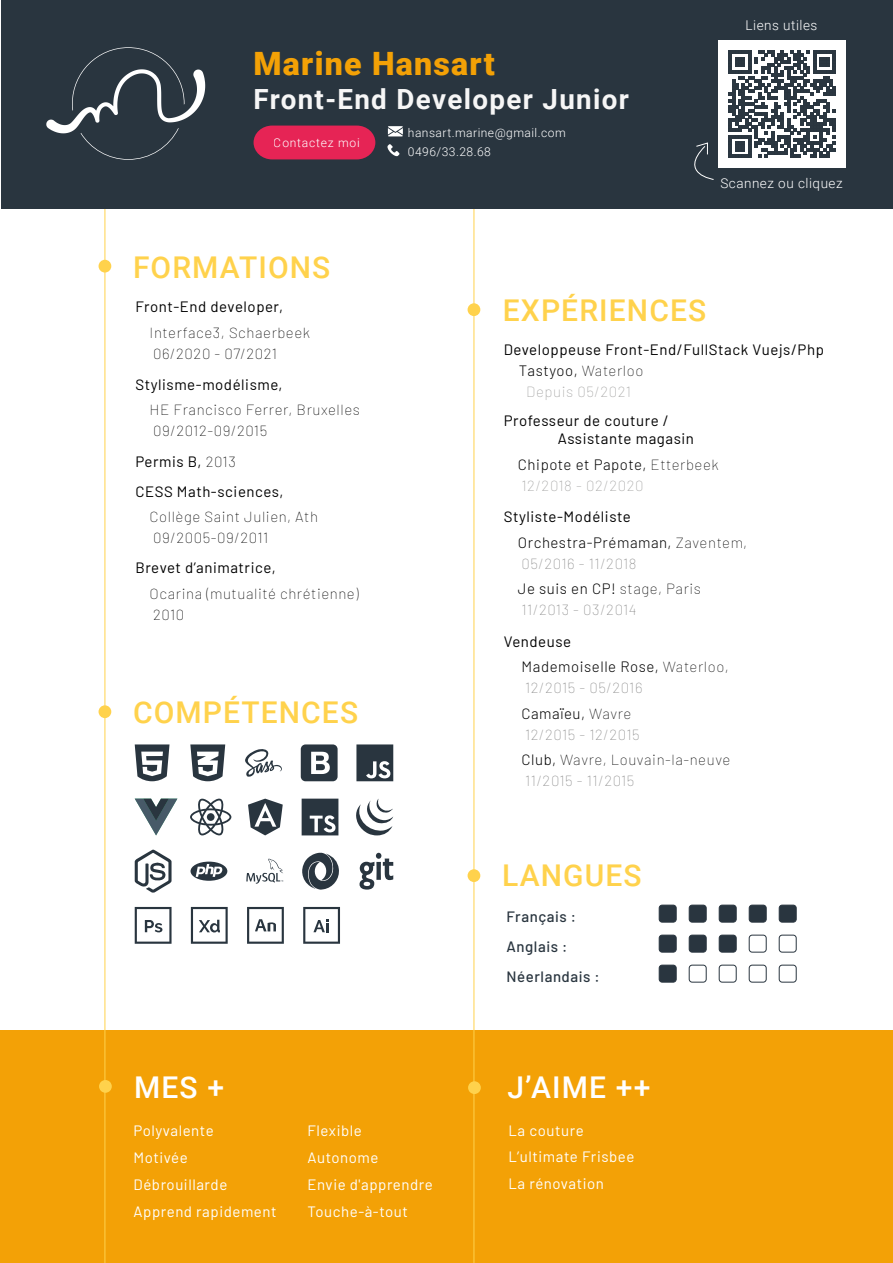
<style>
.page{position:relative;width:893px;height:1263px;background:#fff}
.page>*{position:absolute;margin:0;border:0;box-sizing:border-box;transform-origin:0 0}
.t1{font:900 32.1px "Roboto";letter-spacing:.04em;color:#f3a106}
.t2{font:500 30px "Roboto";letter-spacing:.04em;color:#ffd24c}
.t3{font:500 30px "Roboto";letter-spacing:.04em;color:#fff}
.t4{font:700 27.75px "Roboto";letter-spacing:.05em;color:#f6f6f6}
.t5{font:100 15px/21px "Barlow";letter-spacing:.04em;color:#000}
.t6{font:15px/18px "Barlow";letter-spacing:.04em;color:#000}
.t7{font:300 15px/25.5px "Barlow";letter-spacing:.04em;color:#000}
.t8{font:15px/27px "Barlow";letter-spacing:.04em;color:#fff}
.t9{font:100 15px/25.5px "Barlow";letter-spacing:.04em;color:#878787}
.t10{font:500 15px/30.2px "Barlow";letter-spacing:.04em;color:#29353f}
.t11{font:100 15px "Barlow";letter-spacing:.04em;color:#9d9d9c}
.t12{font:300 13.5px "Roboto";letter-spacing:.04em;color:#fff}
.t13{font:300 12.15px/18.9px "Roboto";letter-spacing:.04em;color:#fff}
.t14{font:300 12.15px "Roboto";letter-spacing:.065em;color:#fff}
.s1{font-weight:100}
.s2{font-weight:100;color:#9d9d9c}
.s3{font-weight:400}
.s4{font-weight:300;color:#000}
.s5{color:#000}
.s6{color:#878787}
.s7{font-weight:300}
</style>
<div class="page">
<div style="left:0;top:1030px;width:893px;height:232px;background:#f3a106"></div>
<div style="left:99px;top:1080px;width:13px;height:13px;background:#ffd24c;border-radius:50%"></div>
<div style="left:468px;top:1081px;width:13px;height:13px;background:#ffd24c;border-radius:50%"></div>
<hr style="left:474px;top:192px;width:1px;height:1071px;background:#ffd24c">
<hr style="left:105px;top:192px;width:1px;height:1071px;background:#ffd24c">
<div style="left:468px;top:303px;width:12px;height:13px;background:#ffd24c;border-radius:50%"></div>
<div style="left:99px;top:705px;width:12px;height:13px;background:#ffd24c;border-radius:50%"></div>
<div style="left:468px;top:869px;width:12px;height:13px;background:#ffd24c;border-radius:50%"></div>
<div style="left:99px;top:260px;width:12px;height:12px;background:#ffd24c;border-radius:50%"></div>
<div style="left:659px;top:905px;width:17px;height:17px;background:#29353f;border-radius:3px"></div>
<div style="left:659px;top:905px;width:18px;height:17px;border:1px solid #29353f;border-radius:3px"></div>
<div style="left:689px;top:905px;width:17px;height:17px;background:#29353f;border-radius:3px"></div>
<div style="left:689px;top:905px;width:18px;height:17px;border:1px solid #29353f;border-radius:3px"></div>
<div style="left:719px;top:905px;width:17px;height:17px;background:#29353f;border-radius:3px"></div>
<div style="left:719px;top:905px;width:18px;height:17px;border:1px solid #29353f;border-radius:3px"></div>
<div style="left:749px;top:905px;width:17px;height:17px;background:#29353f;border-radius:3px"></div>
<div style="left:749px;top:905px;width:18px;height:17px;border:1px solid #29353f;border-radius:3px"></div>
<div style="left:779px;top:905px;width:17px;height:17px;background:#29353f;border-radius:3px"></div>
<div style="left:779px;top:905px;width:18px;height:17px;border:1px solid #29353f;border-radius:3px"></div>
<div style="left:659px;top:935px;width:17px;height:17px;background:#29353f;border-radius:3px"></div>
<div style="left:659px;top:935px;width:18px;height:17px;border:1px solid #29353f;border-radius:3px"></div>
<div style="left:689px;top:935px;width:17px;height:17px;background:#29353f;border-radius:3px"></div>
<div style="left:689px;top:935px;width:18px;height:17px;border:1px solid #29353f;border-radius:3px"></div>
<div style="left:719px;top:935px;width:17px;height:17px;background:#29353f;border-radius:3px"></div>
<div style="left:719px;top:935px;width:18px;height:17px;border:1px solid #29353f;border-radius:3px"></div>
<div style="left:749px;top:935px;width:18px;height:17px;border:1px solid #29353f;border-radius:3px"></div>
<div style="left:779px;top:935px;width:18px;height:17px;border:1px solid #29353f;border-radius:3px"></div>
<div style="left:659px;top:965px;width:17px;height:17px;background:#29353f;border-radius:3px"></div>
<div style="left:659px;top:965px;width:18px;height:17px;border:1px solid #29353f;border-radius:3px"></div>
<div style="left:689px;top:965px;width:18px;height:17px;border:1px solid #29353f;border-radius:3px"></div>
<div style="left:719px;top:965px;width:18px;height:17px;border:1px solid #29353f;border-radius:3px"></div>
<div style="left:749px;top:965px;width:18px;height:17px;border:1px solid #29353f;border-radius:3px"></div>
<div style="left:779px;top:965px;width:18px;height:17px;border:1px solid #29353f;border-radius:3px"></div>
<svg style="left:191px;top:907px;width:37px;height:37px"></svg>
<svg style="left:247px;top:907px;width:37px;height:37px"></svg>
<svg style="left:303px;top:907px;width:37px;height:37px"></svg>
<svg style="left:135px;top:907px;width:37px;height:37px"></svg>
<svg style="left:190px;top:744px;width:35px;height:37px"></svg>
<svg style="left:135px;top:744px;width:35px;height:37px"></svg>
<svg style="left:356px;top:744px;width:37px;height:37px"></svg>
<svg style="left:245px;top:749px;width:37px;height:28px"></svg>
<svg style="left:301px;top:744px;width:37px;height:37px"></svg>
<div style="left:1px;top:0;width:892px;height:208px;background:#29353f"></div>
<svg style="left:46px;top:47px;width:159px;height:113px"></svg>
<svg style="left:388px;top:126px;width:15px;height:10px"></svg>
<svg style="left:387px;top:144px;width:13px;height:13px"></svg>
<div style="left:254px;top:126px;width:121px;height:33px;background:#e62455"></div>
<div style="left:719px;top:40px;width:127px;height:128px;background:#fff"></div>
<svg style="left:729px;top:50px;width:107px;height:108px"></svg>
<svg style="left:302px;top:853px;width:37px;height:36px"></svg>
<svg style="left:246px;top:858px;width:37px;height:26px"></svg>
<svg style="left:191px;top:862px;width:36px;height:19px"></svg>
<svg style="left:359px;top:853px;width:34px;height:36px"></svg>
<svg style="left:135px;top:850px;width:37px;height:43px"></svg>
<svg style="left:694px;top:143px;width:20px;height:37px"></svg>
<svg style="left:302px;top:799px;width:36px;height:36px"></svg>
<svg style="left:190px;top:799px;width:41px;height:36px"></svg>
<div style="left:207px;top:813px;width:8px;height:8px;background:#29353f;border-radius:50%"></div>
<svg style="left:356px;top:799px;width:37px;height:36px"></svg>
<svg style="left:248px;top:799px;width:35px;height:36px"></svg>
<svg style="left:135px;top:799px;width:42px;height:36px"></svg>
<h1 class="t1" style="left:254px;top:41px;width:243px">Marine Hansart</h1>
<h3 class="t4" style="left:254px;top:80px;width:377px">Front-End Developer Junior</h3>
<p class="t13" style="left:408px;top:122px;width:159px">hansart.marine@gmail.com<br>0496/33.28.68</p>
<p class="t14" style="left:274px;top:134px;width:88px">Contactez moi</p>
<p class="t12" style="left:745px;top:16px;width:73px">Liens utiles</p>
<p class="t12" style="left:720px;top:174px;width:124px">Scannez ou cliquez</p>
<h2 class="t2" style="left:133px;top:246px;width:199px">FORMATIONS</h2>
<p class="t6" style="left:135px;top:297px;width:149px">Front-End developer,</p>
<p class="t5" style="left:150px;top:321px;width:162px">Interface3, Schaerbeek<br>06/2020 - 07/2021</p>
<p class="t6" style="left:135px;top:374px;width:149px">Stylisme-modélisme,</p>
<p class="t5" style="left:150px;top:398px;width:212px">HE Francisco Ferrer, Bruxelles<br>09/2012-09/2015</p>
<p class="t6" style="left:135px;top:451px;width:102px">Permis B, <span class="s1">2013</span></p>
<p class="t6" style="left:135px;top:481px;width:150px">CESS Math-sciences,</p>
<p class="t5" style="left:150px;top:505px;width:170px">Collège Saint Julien, Ath<br>09/2005-09/2011</p>
<p class="t6" style="left:135px;top:558px;width:142px">Brevet d’animatrice,</p>
<p class="t5" style="left:150px;top:582px;width:210px">Ocarina (mutualité chrétienne)<br>2010</p>
<h2 class="t2" style="left:133px;top:691px;width:227px">COMPÉTENCES</h2>
<h2 class="t3" style="left:134px;top:1067px;width:92px">MES +</h2>
<p class="t8" style="left:133px;top:1116px;width:145px">Polyvalente<br>Motivée<br>Débrouillarde<br>Apprend rapidement</p>
<p class="t8" style="left:307px;top:1116px;width:127px">Flexible<br>Autonome<br>Envie d'apprendre<br>Touche-à-tout</p>
<h2 class="t2" style="left:503px;top:290px;width:205px">EXPÉRIENCES</h2>
<p class="t6" style="left:504px;top:339px;width:322px">Developpeuse Front-End/FullStack Vuejs/Php</p>
<p class="t7" style="left:519px;top:356px;width:126px">Tastyoo, <span class="s1">Waterloo</span></p>
<p class="t11" style="left:526px;top:381px;width:106px">Depuis 05/2021</p>
<p class="t6" style="left:558px;top:411px;width:138px;text-indent:-54px">Professeur de couture /<br>Assistante magasin</p>
<p class="t7" style="left:518px;top:453px;width:202px;line-height:21px">Chipote et Papote, <span class="s1">Etterbeek<br></span><span class="s2">12/2018 - 02/2020</span></p>
<p class="t7" style="left:518px;top:503px;width:231px;text-indent:-14px"><span class="s3">Styliste-Modéliste<br></span>Orchestra-Prémaman, <span class="s1">Zaventem,</span></p>
<p class="t9" style="left:518px;top:549px;width:185px">05/2016 - 11/2018<br><span class="s4">Je suis en CP!</span> <span class="s5">stage, Paris</span></p>
<p class="t9" style="left:521px;top:596px;width:117px">11/2013 - 03/2014</p>
<p class="t7" style="left:521px;top:627px;width:209px;text-indent:-18px"><span class="s3">Vendeuse<br></span>Mademoiselle Rose, <span class="s1">Waterloo,</span></p>
<p class="t9" style="left:521px;top:674px;width:123px">12/2015 - 05/2016<br><span class="s4">Camaïeu,</span> <span class="s5">Wavre</span></p>
<p class="t5" style="left:521px;top:720px;width:210px;line-height:25.5px"><span class="s6">12/2015 - 12/2015<br></span><span class="s7">Club,</span> Wavre, Louvain-la-neuve</p>
<p class="t9" style="left:525px;top:767px;width:111px">11/2015 - 11/2015</p>
<h2 class="t2" style="left:502px;top:854px;width:141px">LANGUES</h2>
<p class="t10" style="left:506px;top:900px;width:95px">Français :<br>Anglais :<br>Néerlandais :</p>
<h2 class="t3" style="left:507px;top:1066px;width:145px">J’AIME ++</h2>
<p class="t8" style="left:509px;top:1116px;width:127px">La couture<br>L’ultimate Frisbee<br>La rénovation</p>
</div>
